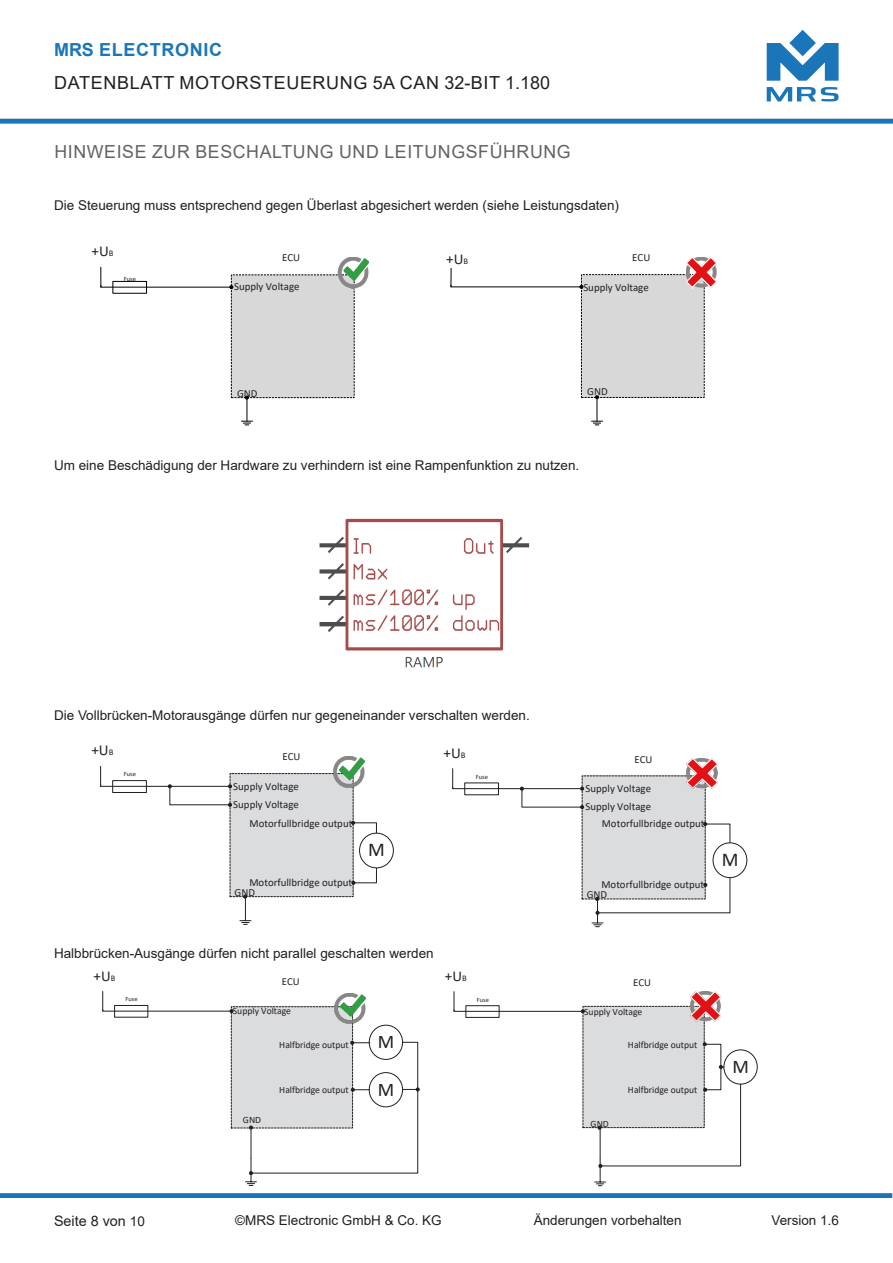
<style>
.page{position:relative;width:893px;height:1263px;background:#fff}
.page>*{position:absolute;margin:0;border:0;box-sizing:border-box;transform-origin:0 0}
.t1{font:19.5px "Calibri";color:#231f20}
.t2{font:19.2px "Calibri";color:#231f20}
.t3{font:18px "Arial";letter-spacing:.035em;color:#231f20}
.t4{font:18px "Arial";letter-spacing:.035em;color:#636366}
.t5{font:700 18px "Arial";letter-spacing:.035em;color:#1b76b9}
.t6{font:15.3px "Calibri";color:#231f20}
.t7{font:15.15px "Calibri";color:#231f20}
.t8{font:15px "Calibri";color:#231f20}
.t9{font:14.4px "Arial";color:#231f20}
.t10{font:13.5px "Arial";color:#231f20}
.t11{font:10.8px "Calibri";color:#231f20}
.t12{font:10.65px "Calibri";color:#231f20}
.t13{font:9.6px "Calibri";color:#231f20}
.t14{font:6.45px "Calibri";color:#231f20}
.s1{font-size:8.7px}
.s2{font-size:8.55px}
.s3{font-size:13.5px}
</style>
<div class="page">
<svg style="left:767px;top:87px;width:72px;height:14px"></svg>
<svg style="left:767px;top:30px;width:72px;height:51px"></svg>
<div style="left:0;top:1193px;width:892px;height:5px;background:#1b76b9"></div>
<hr style="left:0;top:119px;width:893px;height:4px;background:#1b76b9">
<div style="left:231px;top:275px;width:123px;height:123px;background:#d8d8d8"></div>
<svg style="left:101px;top:267px;width:132px;height:22px"></svg>
<svg style="left:241px;top:396px;width:11px;height:30px"></svg>
<img style="left:338px;top:257px;width:31px;height:31px">
<div style="left:581px;top:275px;width:123px;height:122px;background:#d8d8d8"></div>
<div style="left:581px;top:274px;width:123px;height:124px;border:1px dashed #000"></div>
<svg style="left:451px;top:268px;width:132px;height:21px"></svg>
<svg style="left:591px;top:396px;width:11px;height:30px"></svg>
<img style="left:686px;top:257px;width:31px;height:31px">
<svg style="left:54px;top:991px;width:785px;height:203px"></svg>
<div style="left:583px;top:1006px;width:121px;height:121px;background:#dbdcde"></div>
<div style="left:231px;top:1007px;width:122px;height:121px;background:#dbdcde"></div>
<div style="left:231px;top:1006px;width:122px;height:122px;border:1px dashed #231f20"></div>
<svg style="left:454px;top:992px;width:130px;height:21px"></svg>
<svg style="left:102px;top:991px;width:131px;height:22px"></svg>
<img style="left:691px;top:991px;width:30px;height:31px">
<img style="left:334px;top:993px;width:31px;height:30px">
<div style="left:369px;top:1025px;width:34px;height:34px;background:#fff;border-radius:50%"></div>
<div style="left:369px;top:1025px;width:34px;height:34px;border:1px solid #231f20;border-radius:50%"></div>
<div style="left:724px;top:1050px;width:33px;height:34px;background:#fff;border-radius:50%"></div>
<div style="left:724px;top:1050px;width:33px;height:34px;border:1px solid #231f20;border-radius:50%"></div>
<svg style="left:595px;top:1042px;width:146px;height:144px"></svg>
<svg style="left:246px;top:1041px;width:173px;height:145px"></svg>
<svg style="left:228px;top:756px;width:520px;height:172px"></svg>
<div style="left:230px;top:773px;width:123px;height:124px;background:#dbdcde"></div>
<div style="left:230px;top:773px;width:123px;height:124px;border:1px dashed #231f20"></div>
<svg style="left:351px;top:821px;width:26px;height:12px"></svg>
<svg style="left:100px;top:766px;width:132px;height:40px"></svg>
<svg style="left:240px;top:895px;width:11px;height:30px"></svg>
<img style="left:333px;top:757px;width:31px;height:30px">
<div style="left:582px;top:776px;width:123px;height:123px;background:#dbdcde"></div>
<svg style="left:452px;top:769px;width:132px;height:40px"></svg>
<img style="left:687px;top:758px;width:31px;height:31px">
<svg style="left:352px;top:868px;width:25px;height:16px"></svg>
<svg style="left:592px;top:877px;width:138px;height:50px"></svg>
<div style="left:360px;top:833px;width:33px;height:35px;background:#fff;border-radius:50%"></div>
<div style="left:359px;top:833px;width:34px;height:35px;border:1px solid #231f20;border-radius:50%"></div>
<div style="left:713px;top:843px;width:34px;height:34px;background:#fff;border-radius:50%"></div>
<div style="left:713px;top:843px;width:34px;height:35px;border:1px solid #231f20;border-radius:50%"></div>
<svg style="left:703px;top:822px;width:27px;height:21px"></svg>
<img style="left:319px;top:519px;width:211px;height:149px">
<h3 class="t5" style="left:54px;top:37px;width:169px">MRS ELECTRONIC</h3>
<h3 class="t3" style="left:54px;top:70px;width:497px">DATENBLATT MOTORSTEUERUNG 5A CAN 32-BIT 1.180</h3>
<p class="t4" style="left:54px;top:139px;width:518px">HINWEISE ZUR BESCHALTUNG UND LEITUNGSFÜHRUNG</p>
<p class="t10" style="left:54px;top:196px;width:567px">Die Steuerung muss entsprechend gegen Überlast abgesichert werden (siehe Leistungsdaten)</p>
<p class="t7" style="left:92px;top:241px;width:23px">+U<span class="s1">B</span></p>
<p class="t11" style="left:234px;top:279px;width:67px">Supply Voltage</p>
<p class="t11" style="left:632px;top:250px;width:20px">ECU</p>
<p class="t11" style="left:282px;top:250px;width:20px">ECU</p>
<p class="t7" style="left:446px;top:248px;width:23px">+U<span class="s1">B</span></p>
<p class="t14" style="left:124px;top:275px;width:14px">Fuse</p>
<p class="t11" style="left:583px;top:279px;width:67px">Supply Voltage</p>
<p class="t11" style="left:237px;top:386px;width:22px">GND</p>
<p class="t11" style="left:587px;top:384px;width:22px">GND</p>
<p class="t10" style="left:54px;top:455px;width:527px">Um eine Beschädigung der Hardware zu verhindern ist eine Rampenfunktion zu nutzen.</p>
<p class="t10" style="left:54px;top:706px;width:477px">Die Vollbrücken-Motorausgänge dürfen nur gegeneinander verschalten werden.</p>
<p class="t6" style="left:91px;top:740px;width:24px">+U<span class="s1">B</span></p>
<p class="t11" style="left:282px;top:749px;width:20px">ECU</p>
<p class="t6" style="left:443px;top:742px;width:24px">+U<span class="s1">B</span></p>
<p class="t14" style="left:124px;top:770px;width:14px">Fuse</p>
<p class="t14" style="left:476px;top:772px;width:14px">Fuse</p>
<p class="t11" style="left:634px;top:751px;width:20px">ECU</p>
<p class="t11" style="left:233px;top:778px;width:67px">Supply Voltage</p>
<p class="t11" style="left:585px;top:781px;width:67px">Supply Voltage</p>
<p class="t11" style="left:233px;top:797px;width:67px">Supply Voltage</p>
<p class="t11" style="left:585px;top:799px;width:67px">Supply Voltage</p>
<p class="t11" style="left:250px;top:815px;width:104px">Motorfullbridge output</p>
<p class="t11" style="left:602px;top:816px;width:104px">Motorfullbridge output</p>
<p class="t1" style="left:368px;top:836px;width:18px">M</p>
<p class="t11" style="left:249px;top:875px;width:104px">Motorfullbridge output</p>
<p class="t11" style="left:601px;top:877px;width:104px">Motorfullbridge output</p>
<p class="t11" style="left:235px;top:885px;width:22px">GND</p>
<p class="t11" style="left:587px;top:887px;width:22px">GND</p>
<p class="t1" style="left:722px;top:846px;width:18px">M</p>
<p class="t10" style="left:54px;top:944px;width:381px">Halbbrücken-Ausgänge dürfen nicht parallel geschalten werden</p>
<p class="t8" style="left:94px;top:965px;width:23px">+U<span class="s2">B</span></p>
<p class="t12" style="left:282px;top:974px;width:19px">ECU</p>
<p class="t8" style="left:445px;top:965px;width:23px">+U<span class="s2">B</span></p>
<p class="t12" style="left:633px;top:975px;width:19px">ECU</p>
<p class="t14" style="left:126px;top:995px;width:14px">Fuse</p>
<p class="t14" style="left:477px;top:995px;width:14px">Fuse</p>
<p class="t13" style="left:233px;top:1004px;width:60px">Supply Voltage</p>
<p class="t13" style="left:584px;top:1005px;width:60px">Supply Voltage</p>
<p class="t13" style="left:279px;top:1038px;width:71px">Halfbridge output</p>
<p class="t2" style="left:378px;top:1028px;width:18px">M</p>
<p class="t13" style="left:628px;top:1038px;width:71px">Halfbridge output</p>
<p class="t2" style="left:732px;top:1053px;width:18px">M</p>
<p class="t13" style="left:279px;top:1083px;width:71px">Halfbridge output</p>
<p class="t2" style="left:378px;top:1076px;width:18px">M</p>
<p class="t13" style="left:628px;top:1083px;width:71px">Halfbridge output</p>
<p class="t13" style="left:243px;top:1113px;width:20px">GND</p>
<p class="t13" style="left:591px;top:1117px;width:20px">GND</p>
<p class="t9" style="left:54px;top:1211px;width:92px">Seite 8 von <span class="s3">10</span></p>
<p class="t10" style="left:235px;top:1211px;width:208px">©MRS Electronic GmbH &amp; Co. KG</p>
<p class="t10" style="left:534px;top:1211px;width:149px">Änderungen vorbehalten</p>
<p class="t10" style="left:771px;top:1211px;width:69px">Version 1.6</p>
</div>
